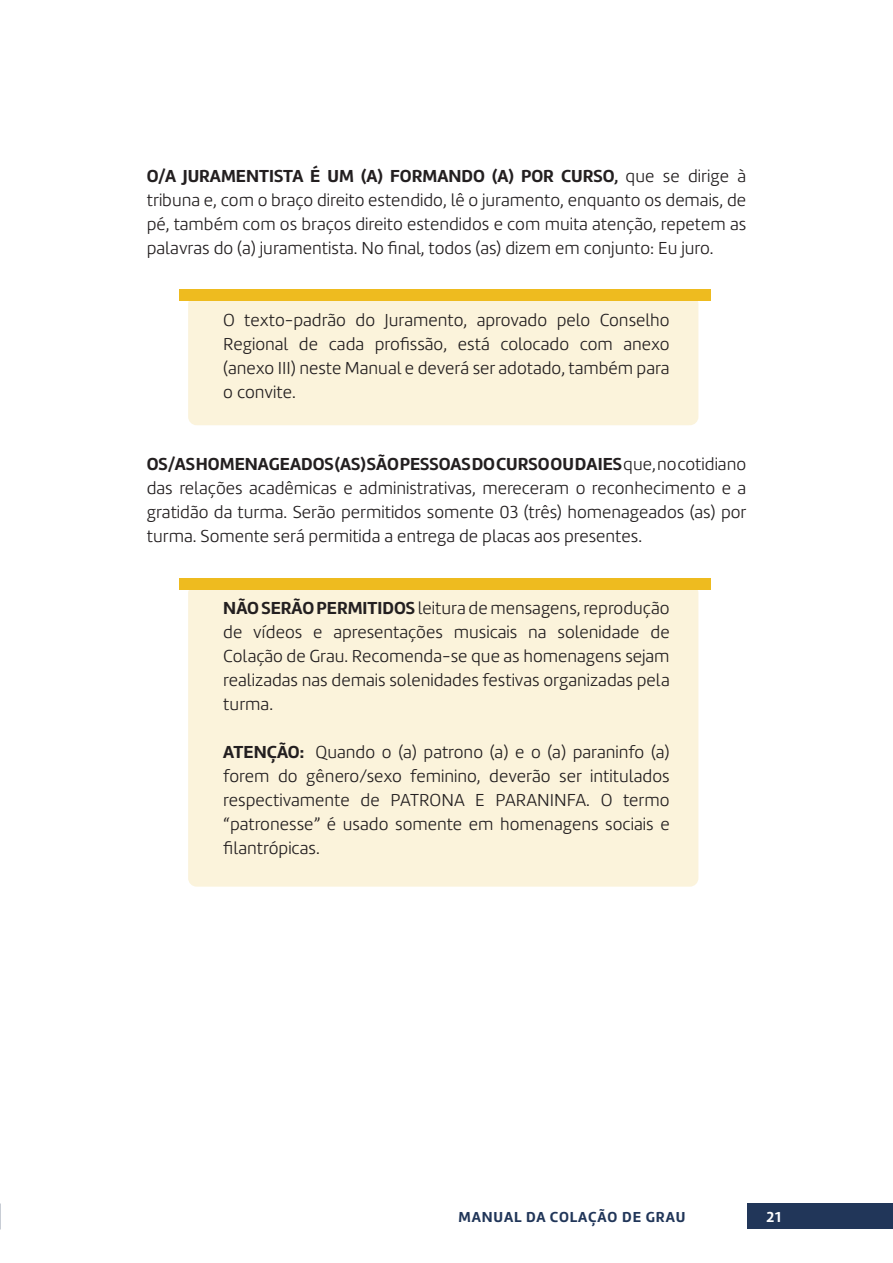
<style>
.page{position:relative;width:893px;height:1263px;background:#fff}
.page>*{position:absolute;margin:0;border:0;box-sizing:border-box;transform-origin:0 0}
.t1{font:18px/24px "Amelia Basic Light";color:#231f20;text-align:justify}
.t2{font:18px "Amelia Basic Bold";color:#231f20}
.t3{font:15px "Amelia Basic Bold";letter-spacing:.06em;color:#213659}
.t4{font:15px "Amelia Basic Bold";color:#fff}
.s1{font-family:"Amelia Basic Light"}
.s2{font-family:"Amelia Basic Bold"}
</style>
<div class="page">
<div style="left:748px;top:1203px;width:145px;height:26px;background:#213659"></div>
<div style="left:188px;top:585px;width:510px;height:302px;background:#fbf3db;border-radius:9px"></div>
<div style="left:179px;top:578px;width:531px;height:12px;background:#eebb1f"></div>
<div style="left:188px;top:296px;width:510px;height:129px;background:#fbf3db;border-radius:9px"></div>
<div style="left:179px;top:289px;width:531px;height:11px;background:#eebb1f"></div>
<p class="t2" style="left:147px;top:165px;width:601px">O/A JURAMENTISTA É UM (A) FORMANDO (A) POR CURSO, <span class="s1">que se dirige à</span></p>
<p class="t1" style="left:147px;top:188px;width:601px">tribuna e, com o braço direito estendido, lê o juramento, enquanto os demais, de pé, também com os braços direito estendidos e com muita atenção, repetem as palavras do (a) juramentista. No final, todos (as) dizem em conjunto: Eu juro.</p>
<p class="t1" style="left:223px;top:308px;width:448px">O texto-padrão do Juramento, aprovado pelo Conselho Regional de cada profissão, está colocado com anexo (anexo III) neste Manual e deverá ser adotado, também para o convite.</p>
<p class="t2" style="left:147px;top:453px;width:601px">OS/AS HOMENAGEADOS (AS) SÃO PESSOAS DO CURSO OU DA IES <span class="s1">que, no cotidiano</span></p>
<p class="t1" style="left:147px;top:476px;width:601px">das relações acadêmicas e administrativas, mereceram o reconhecimento e a gratidão da turma. Serão permitidos somente 03 (três) homenageados (as) por turma. Somente será permitida a entrega de placas aos presentes.</p>
<p class="t1" style="left:223px;top:596px;width:448px"><span class="s2">NÃO SERÃO PERMITIDOS</span> leitura de mensagens, reprodução de vídeos e apresentações musicais na solenidade de Colação de Grau. Recomenda-se que as homenagens sejam realizadas nas demais solenidades festivas organizadas pela turma.</p>
<p class="t1" style="left:223px;top:740px;width:448px"><span class="s2">ATENÇÃO:</span> Quando o (a) patrono (a) e o (a) paraninfo (a) forem do gênero/sexo feminino, deverão ser intitulados respectivamente de PATRONA E PARANINFA. O termo “patronesse” é usado somente em homenagens sociais e filantrópicas.</p>
<p class="t3" style="left:458px;top:1208px;width:228px">MANUAL DA COLAÇÃO DE GRAU</p>
<p class="t4" style="left:766px;top:1208px;width:16px">21</p>
</div>
